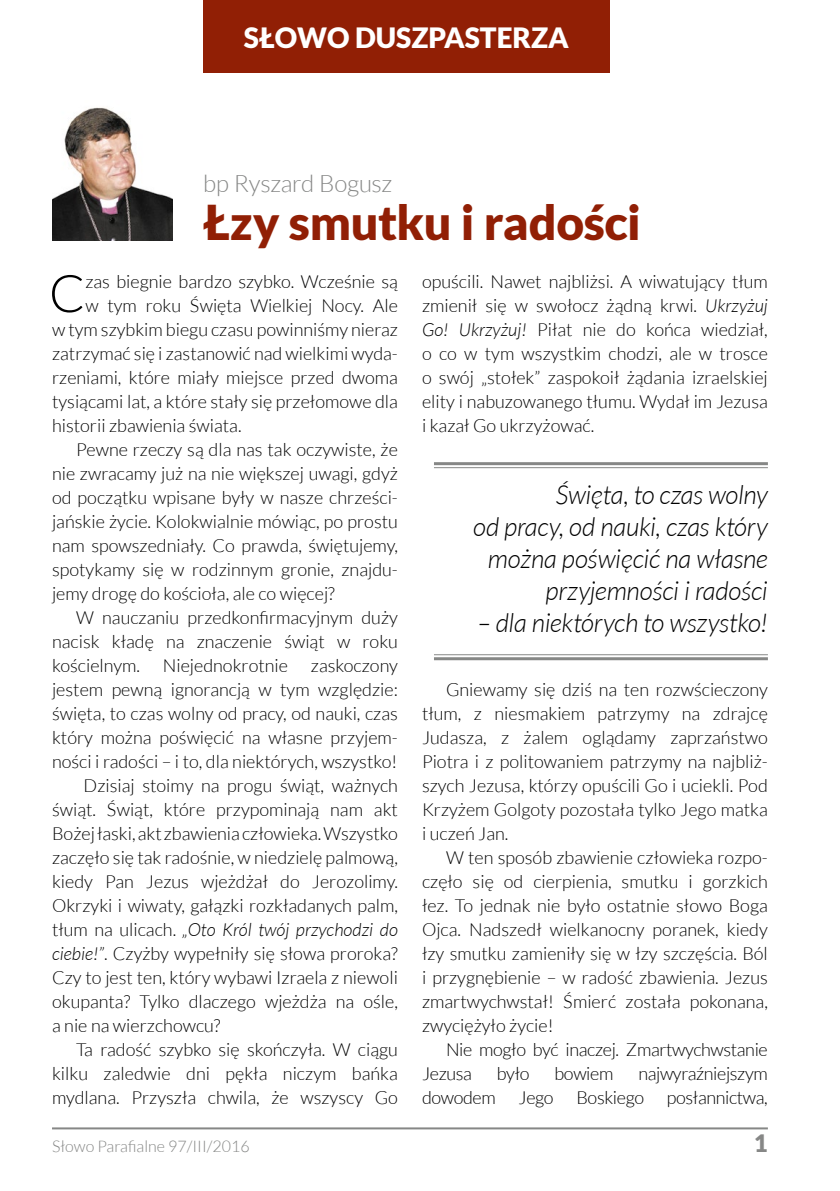
<style>
.page{position:relative;width:840px;height:1191px;background:#fff}
.page>*{position:absolute;margin:0;border:0;box-sizing:border-box;transform-origin:0 0}
.t1{font:300 52px "Lato";color:#000}
.t2{font:900 48px "Lato";letter-spacing:-.01em;color:#911f05}
.t3{font:900 28px "Lato";color:#fff}
.t4{font:italic 300 26px/32px "Lato";letter-spacing:-.01em;color:#000;text-align:right}
.t5{font:300 24px "Lato";letter-spacing:-.01em;color:#868786}
.t6{font:900 24px "Lato";color:#868786}
.t7{font:300 18px/24px "Lato";color:#000;text-align:justify}
.t8{font:300 18px/24px "Lato";letter-spacing:-.02em;color:#000}
.t9{font:italic 300 18px "Lato";color:#000}
.t10{font:300 16px "Lato";color:#868786}
.s1{font-style:normal}
.s2{font-style:italic}
</style>
<div class="page">
<hr style="left:52px;top:1127px;width:715px;height:2px;background:#868786">
<div style="left:203px;top:0;width:406px;height:72px;background:#911f05"></div>
<img style="left:52px;top:107px;width:121px;height:133px">
<hr style="left:434px;top:462px;width:333px;height:3px;background:#868786">
<hr style="left:434px;top:467px;width:333px;height:1px;background:#868786">
<hr style="left:434px;top:654px;width:333px;height:1px;background:#868786">
<hr style="left:434px;top:657px;width:333px;height:3px;background:#868786">
<h3 class="t3" style="left:244px;top:21px;width:326px">SŁOWO DUSZPASTERZA</h3>
<h3 class="t5" style="left:203px;top:171px;width:191px">bp Ryszard Bogusz</h3>
<h2 class="t2" style="left:203px;top:194px;width:439px">Łzy smutku i radości</h2>
<h1 class="t1" style="left:49px;top:265px;width:38px">C</h1>
<p class="t7" style="left:85px;top:270px;width:314px">zas biegnie bardzo szybko. Wcześnie są</p>
<p class="t7" style="left:85px;top:294px;width:314px">w tym roku Święta Wielkiej Nocy. Ale</p>
<p class="t7" style="left:52px;top:318px;width:347px">w tym szybkim biegu czasu powinniśmy nieraz</p>
<p class="t7" style="left:52px;top:342px;width:347px">zatrzymać się i zastanowić nad wielkimi wyda-</p>
<p class="t7" style="left:52px;top:366px;width:347px">rzeniami, które miały miejsce przed dwoma</p>
<p class="t7" style="left:52px;top:390px;width:347px">tysiącami lat, a które stały się przełomowe dla</p>
<p class="t7" style="left:52px;top:414px;width:191px">historii zbawienia świata.</p>
<p class="t7" style="left:76px;top:438px;width:323px">Pewne rzeczy są dla nas tak oczywiste, że</p>
<p class="t7" style="left:52px;top:462px;width:347px">nie zwracamy już na nie większej uwagi, gdyż</p>
<p class="t7" style="left:52px;top:486px;width:347px">od początku wpisane były w nasze chrześci-</p>
<p class="t7" style="left:52px;top:510px;width:347px">jańskie życie. Kolokwialnie mówiąc, po prostu</p>
<p class="t7" style="left:52px;top:534px;width:347px">nam spowszedniały. Co prawda, świętujemy,</p>
<p class="t7" style="left:52px;top:558px;width:347px">spotykamy się w rodzinnym gronie, znajdu-</p>
<p class="t7" style="left:52px;top:582px;width:284px">jemy drogę do kościoła, ale co więcej?</p>
<p class="t7" style="left:76px;top:606px;width:323px">W nauczaniu przedkonfirmacyjnym duży</p>
<p class="t7" style="left:52px;top:630px;width:347px">nacisk kładę na znaczenie świąt w roku</p>
<p class="t7" style="left:52px;top:654px;width:89px">kościelnym.</p>
<p class="t7" style="left:163px;top:654px;width:127px">Niejednokrotnie</p>
<p class="t7" style="left:311px;top:654px;width:89px">zaskoczony</p>
<p class="t7" style="left:52px;top:678px;width:347px">jestem pewną ignorancją w tym względzie:</p>
<p class="t7" style="left:52px;top:702px;width:347px">święta, to czas wolny od pracy, od nauki, czas</p>
<p class="t7" style="left:52px;top:726px;width:347px">który można poświęcić na własne przyjem-</p>
<p class="t7" style="left:52px;top:749px;width:346px">ności i radości – i to, dla niektórych, wszystko!</p>
<p class="t7" style="left:84px;top:773px;width:315px">Dzisiaj stoimy na progu świąt, ważnych</p>
<p class="t7" style="left:52px;top:797px;width:347px">świąt. Świąt, które przypominają nam akt</p>
<p class="t7" style="left:52px;top:821px;width:347px">Bożej łaski, akt zbawienia człowieka. Wszystko</p>
<p class="t7" style="left:52px;top:845px;width:347px">zaczęło się tak radośnie, w niedzielę palmową,</p>
<p class="t7" style="left:52px;top:869px;width:347px">kiedy Pan Jezus wjeżdżał do Jerozolimy.</p>
<p class="t7" style="left:52px;top:893px;width:347px">Okrzyki i wiwaty, gałązki rozkładanych palm,</p>
<p class="t9" style="left:52px;top:920px;width:347px"><span class="s1">tłum na ulicach.</span> „Oto Król twój przychodzi do</p>
<p class="t7" style="left:52px;top:941px;width:347px"><span class="s2">ciebie!”</span>. Czyżby wypełniły się słowa proroka?</p>
<p class="t7" style="left:52px;top:965px;width:347px">Czy to jest ten, który wybawi Izraela z niewoli</p>
<p class="t7" style="left:52px;top:989px;width:347px">okupanta? Tylko dlaczego wjeżdża na ośle,</p>
<p class="t7" style="left:52px;top:1013px;width:170px">a nie na wierzchowcu?</p>
<p class="t7" style="left:76px;top:1037px;width:323px">Ta radość szybko się skończyła. W ciągu</p>
<p class="t7" style="left:52px;top:1061px;width:347px">kilku zaledwie dni pękła niczym bańka</p>
<p class="t7" style="left:52px;top:1085px;width:347px">mydlana. Przyszła chwila, że wszyscy Go</p>
<p class="t7" style="left:422px;top:269px;width:347px">opuścili. Nawet najbliżsi. A wiwatujący tłum zmienił się w swołocz żądną krwi. <span class="s2">Ukrzyżuj Go! Ukrzyżuj!</span> Piłat nie do końca wiedział, o co w tym wszystkim chodzi, ale w trosce o swój „stołek” zaspokoił żądania izraelskiej elity i nabuzowanego tłumu. Wydał im Jezusa i kazał Go ukrzyżować.</p>
<h3 class="t4" style="left:473px;top:480px;width:296px">Święta, to czas wolny<br>od pracy, od nauki, czas który można poświęcić na własne przyjemności i radości</h3>
<h3 class="t4" style="left:477px;top:608px;width:291px">– dla niektórych to wszystko!</h3>
<p class="t7" style="left:422px;top:677px;width:347px;text-indent:24px">Gniewamy się dziś na ten rozwścieczony tłum, z niesmakiem patrzymy na zdrajcę Judasza, z żalem oglądamy zaprzaństwo Piotra i z politowaniem patrzymy na najbliż&shy;szych Jezusa, którzy opuścili Go i uciekli. Pod Krzyżem Golgoty pozostała tylko Jego matka i uczeń Jan.</p>
<p class="t7" style="left:422px;top:845px;width:347px;text-indent:24px">W ten sposób zbawienie człowieka rozpo&shy;częło się od cierpienia, smutku i gorzkich łez. To jednak nie było ostatnie słowo Boga Ojca. Nadszedł wielkanocny poranek, kiedy łzy smutku zamieniły się w łzy szczęścia. Ból i przygnębienie – w radość zbawienia. Jezus zmartwychwstał! Śmierć została pokonana, zwyciężyło życie!</p>
<p class="t8" style="left:422px;top:1037px;width:347px;text-indent:24px">Nie mogło być inaczej. Zmartwychwstanie<br>Jezusa</p>
<p class="t7" style="left:496px;top:1061px;width:34px">było</p>
<p class="t7" style="left:554px;top:1061px;width:60px">bowiem</p>
<p class="t8" style="left:638px;top:1061px;width:131px">najwyraźniejszym</p>
<p class="t8" style="left:422px;top:1085px;width:75px">dowodem</p>
<p class="t7" style="left:518px;top:1085px;width:37px">Jego</p>
<p class="t8" style="left:576px;top:1085px;width:69px">Boskiego</p>
<p class="t8" style="left:666px;top:1085px;width:102px">posłannictwa,</p>
<p class="t10" style="left:52px;top:1138px;width:199px">Słowo Parafialne 97/III/2016</p>
<h3 class="t6" style="left:753px;top:1129px;width:15px">1</h3>
</div>
